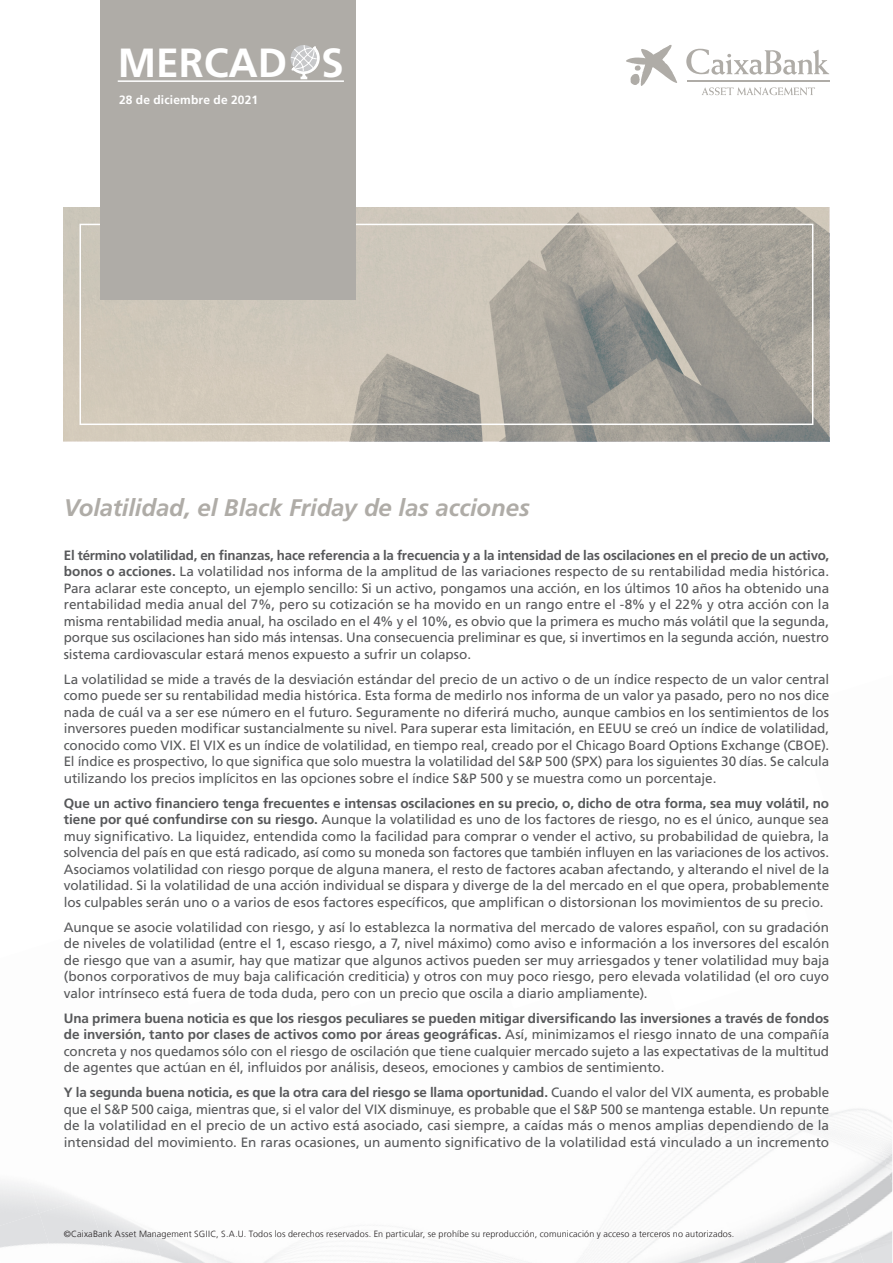
<style>
.page{position:relative;width:893px;height:1263px;background:#fff}
.page>*{position:absolute;margin:0;border:0;box-sizing:border-box;transform-origin:0 0}
.t1{font:700 40.65px "La Caixa Frutiger";color:#fff}
.t2{font:italic 700 24px "La Caixa Frutiger";letter-spacing:-.005em;color:#afaca7}
.t3{font:13.5px/16.5px "La Caixa Frutiger";letter-spacing:-.005em;color:#57585a;text-align:justify}
.t4{font:700 12px "La Caixa Frutiger";letter-spacing:.015em;color:#fff}
.t5{font:300 9px "La Caixa Frutiger";letter-spacing:.02em;color:#231f20}
.s1{font-weight:700}
</style>
<div class="page">
<img style="left:39px;top:1197px;width:49px;height:48px">
<img style="left:137px;top:1221px;width:15px;height:9px">
<img style="left:152px;top:1228px;width:49px;height:35px">
<img style="left:201px;top:1250px;width:18px;height:13px">
<img style="left:853px;top:1107px;width:16px;height:3px">
<img style="left:771px;top:1125px;width:49px;height:26px">
<img style="left:619px;top:1253px;width:20px;height:10px">
<img style="left:786px;top:1188px;width:49px;height:50px">
<img style="left:835px;top:1158px;width:57px;height:65px">
<img style="left:884px;top:1156px;width:8px;height:28px">
<img style="left:724px;top:1254px;width:29px;height:9px">
<img style="left:753px;top:1238px;width:49px;height:25px">
<img style="left:802px;top:1223px;width:49px;height:40px">
<img style="left:851px;top:1209px;width:41px;height:54px">
<svg style="left:64px;top:207px;width:765px;height:234px;background:#b7b2a7"></svg>
<div style="left:80px;top:224px;width:733px;height:201px;border:2px solid #fff"></div>
<svg style="left:702px;top:87px;width:113px;height:8px"></svg>
<svg style="left:626px;top:45px;width:51px;height:41px"></svg>
<hr style="left:687px;top:80px;width:142px;height:1px;background:#afaca7">
<svg style="left:686px;top:49px;width:143px;height:26px"></svg>
<hr style="left:687px;top:81px;width:142px;height:1px;background:#afaca7">
<div style="left:100px;top:0;width:256px;height:299px;background:#afaca7"></div>
<hr style="left:118px;top:80px;width:226px;height:2px;background:#fff">
<svg style="left:290px;top:45px;width:30px;height:35px"></svg>
<h1 class="t1" style="left:118px;top:39px;width:228px">MERCAD S</h1>
<p class="t4" style="left:119px;top:93px;width:140px">28 de diciembre de 2021</p>
<p class="t2" style="left:64px;top:493px;width:467px">Volatilidad, el Black Friday de las acciones</p>
<p class="t3" style="left:64px;top:547px;width:767px"><span class="s1">El término volatilidad, en finanzas, hace referencia a la frecuencia y a la intensidad de las oscilaciones en el precio de un activo, bonos o acciones.</span> La volatilidad nos informa de la amplitud de las variaciones respecto de su rentabilidad media histórica.<br>Para aclarar este concepto, un ejemplo sencillo: Si un activo, pongamos una acción, en los últimos 10 años ha obtenido una rentabilidad media anual del 7%, pero su cotización se ha movido en un rango entre el -8% y el 22% y otra acción con la misma rentabilidad media anual, ha oscilado en el 4% y el 10%, es obvio que la primera es mucho más volátil que la segunda, porque sus oscilaciones han sido más intensas. Una consecuencia preliminar es que, si invertimos en la segunda acción, nuestro sistema cardiovascular estará menos expuesto a sufrir un colapso.</p>
<p class="t3" style="left:64px;top:671px;width:767px">La volatilidad se mide a través de la desviación estándar del precio de un activo o de un índice respecto de un valor central como puede ser su rentabilidad media histórica. Esta forma de medirlo nos informa de un valor ya pasado, pero no nos dice nada de cuál va a ser ese número en el futuro. Seguramente no diferirá mucho, aunque cambios en los sentimientos de los inversores pueden modificar sustancialmente su nivel. Para superar esta limitación, en EEUU se creó un índice de volatilidad, conocido como VIX. El VIX es un índice de volatilidad, en tiempo real, creado por el Chicago Board Options Exchange (CBOE).<br>El índice es prospectivo, lo que significa que solo muestra la volatilidad del S&amp;P 500 (SPX) para los siguientes 30 días. Se calcula utilizando los precios implícitos en las opciones sobre el índice S&amp;P 500 y se muestra como un porcentaje.</p>
<p class="t3" style="left:64px;top:795px;width:767px"><span class="s1">Que un activo financiero tenga frecuentes e intensas oscilaciones en su precio, o, dicho de otra forma, sea muy volátil, no tiene por qué confundirse con su riesgo.</span> Aunque la volatilidad es uno de los factores de riesgo, no es el único, aunque sea muy significativo. La liquidez, entendida como la facilidad para comprar o vender el activo, su probabilidad de quiebra, la solvencia del país en que está radicado, así como su moneda son factores que también influyen en las variaciones de los activos.<br>Asociamos volatilidad con riesgo porque de alguna manera, el resto de factores acaban afectando, y alterando el nivel de la volatilidad. Si la volatilidad de una acción individual se dispara y diverge de la del mercado en el que opera, probablemente los culpables serán uno o a varios de esos factores específicos, que amplifican o distorsionan los movimientos de su precio.</p>
<p class="t3" style="left:64px;top:919px;width:767px">Aunque se asocie volatilidad con riesgo, y así lo establezca la normativa del mercado de valores español, con su gradación de niveles de volatilidad (entre el 1, escaso riesgo, a 7, nivel máximo) como aviso e información a los inversores del escalón de riesgo que van a asumir, hay que matizar que algunos activos pueden ser muy arriesgados y tener volatilidad muy baja (bonos corporativos de muy baja calificación crediticia) y otros con muy poco riesgo, pero elevada volatilidad (el oro cuyo valor intrínseco está fuera de toda duda, pero con un precio que oscila a diario ampliamente).</p>
<p class="t3" style="left:64px;top:1010px;width:767px"><span class="s1">Una primera buena noticia es que los riesgos peculiares se pueden mitigar diversificando las inversiones a través de fondos de inversión, tanto por clases de activos como por áreas geográficas.</span> Así, minimizamos el riesgo innato de una compañía concreta y nos quedamos sólo con el riesgo de oscilación que tiene cualquier mercado sujeto a las expectativas de la multitud de agentes que actúan en él, influidos por análisis, deseos, emociones y cambios de sentimiento.</p>
<p class="t3" style="left:64px;top:1084px;width:767px"><span class="s1">Y la segunda buena noticia, es que la otra cara del riesgo se llama oportunidad.</span> Cuando el valor del VIX aumenta, es probable que el S&amp;P 500 caiga, mientras que, si el valor del VIX disminuye, es probable que el S&amp;P 500 se mantenga estable. Un repunte de la volatilidad en el precio de un activo está asociado, casi siempre, a caídas más o menos amplias dependiendo de la intensidad del movimiento. En raras ocasiones, un aumento significativo de la volatilidad está vinculado a un incremento</p>
<p class="t5" style="left:64px;top:1229px;width:672px">©CaixaBank Asset Management SGIIC, S.A.U. Todos los derechos reservados. En particular, se prohíbe su reproducción, comunicación y acceso a terceros no autorizados.</p>
</div>
